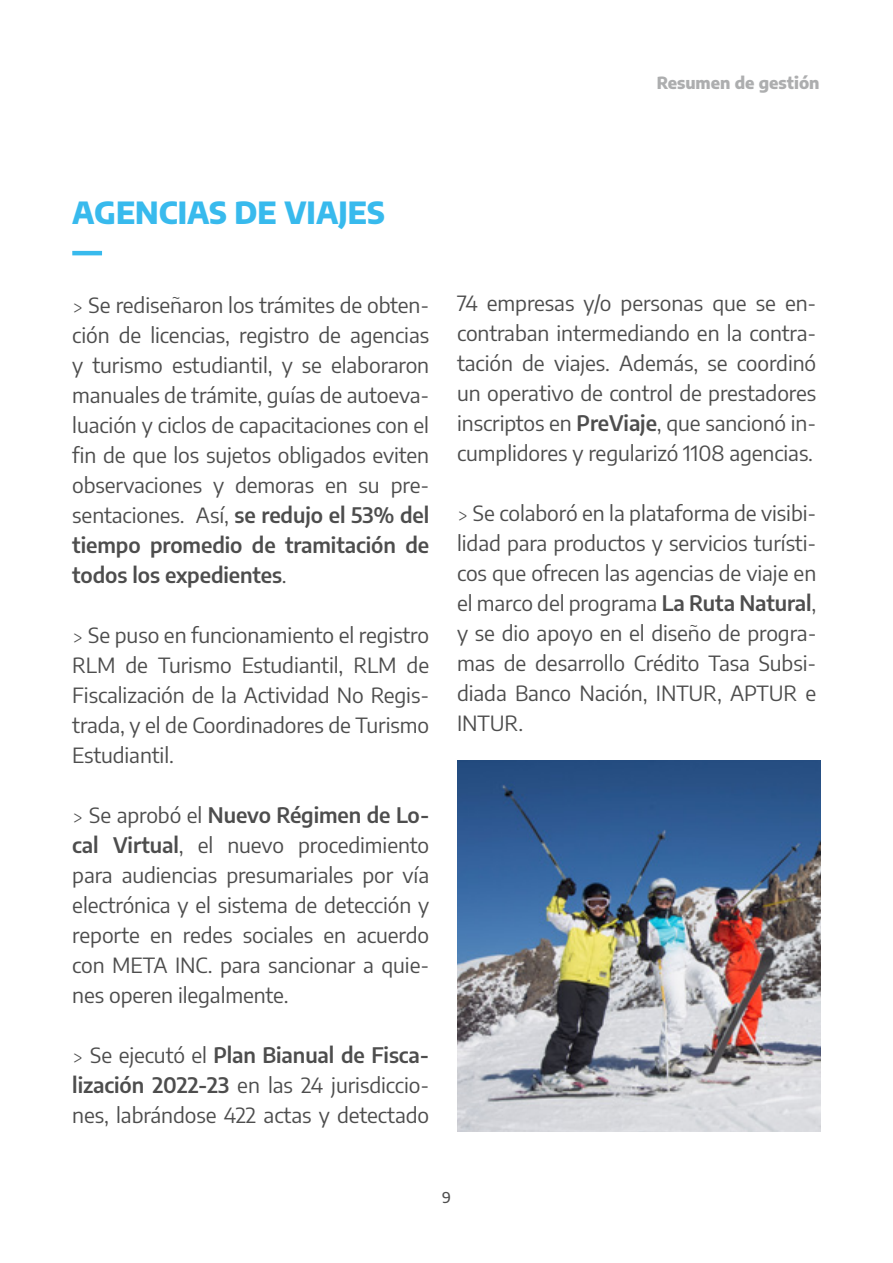
<style>
.page{position:relative;width:893px;height:1263px;background:#fff}
.page>*{position:absolute;margin:0;border:0;box-sizing:border-box;transform-origin:0 0}
.t1{font:800 30px "Encode Sans";color:#38baed}
.t2{font:21px/30px "Encode Sans";letter-spacing:-.005em;color:#4d4d4d;text-align:justify}
.t3{font:800 16.5px "Encode Sans";color:#adaeaf}
.t4{font:500 15px "Encode Sans";color:#4d4d4d}
.s1{font-family:"Conduit ITC Light"}
.s2{font-weight:600}
</style>
<div class="page">
<hr style="left:72px;top:251px;width:30px;height:4px;background:#38baed">
<img style="left:457px;top:760px;width:364px;height:371px">
<p class="t3" style="left:657px;top:70px;width:164px">Resumen de gestión</p>
<h1 class="t1" style="left:72px;top:189px;width:314px">AGENCIAS DE VIAJES</h1>
<p class="t2" style="left:72px;top:289px;width:359px"><span class="s1">&gt;</span> Se rediseñaron los trámites de obten&shy;ción de licencias, registro de agencias y turismo estudiantil, y se elaboraron manuales de trámite, guías de autoeva&shy;luación y ciclos de capacitaciones con el fin de que los sujetos obligados eviten observaciones y demoras en su pre&shy;sentaciones. Así, <span class="s2">se redujo el 53% del tiempo promedio de tramitación de todos los expedientes</span>.</p>
<p class="t2" style="left:72px;top:619px;width:359px"><span class="s1">&gt;</span> Se puso en funcionamiento el registro RLM de Turismo Estudiantil, RLM de Fiscalización de la Actividad No Regis&shy;trada, y el de Coordinadores de Turismo Estudiantil.</p>
<p class="t2" style="left:72px;top:799px;width:359px"><span class="s1">&gt;</span> Se aprobó el <span class="s2">Nuevo Régimen de Lo&shy;cal Virtual</span>, el nuevo procedimiento para audiencias presumariales por vía electrónica y el sistema de detección y reporte en redes sociales en acuerdo con META INC. para sancionar a quie&shy;nes operen ilegalmente.</p>
<p class="t2" style="left:72px;top:1039px;width:359px"><span class="s1">&gt;</span> Se ejecutó el <span class="s2">Plan Bianual de Fisca&shy;lización 2022-23</span> en las 24 jurisdiccio&shy;nes, labrándose 422 actas y detectado</p>
<p class="t2" style="left:457px;top:287px;width:361px">74 empresas y/o personas que se en&shy;contraban intermediando en la contra&shy;tación de viajes. Además, se coordinó un operativo de control de prestadores inscriptos en <span class="s2">PreViaje</span>, que sancionó in&shy;cumplidores y regularizó 1108 agencias.</p>
<p class="t2" style="left:457px;top:497px;width:361px"><span class="s1">&gt;</span> Se colaboró en la plataforma de visibi&shy;lidad para productos y servicios turísti&shy;cos que ofrecen las agencias de viaje en el marco del programa <span class="s2">La Ruta Natural</span>, y se dio apoyo en el diseño de progra&shy;mas de desarrollo Crédito Tasa Subsi&shy;diada Banco Nación, INTUR, APTUR e INTUR.</p>
<p class="t4" style="left:442px;top:1186px;width:10px">9</p>
</div>
